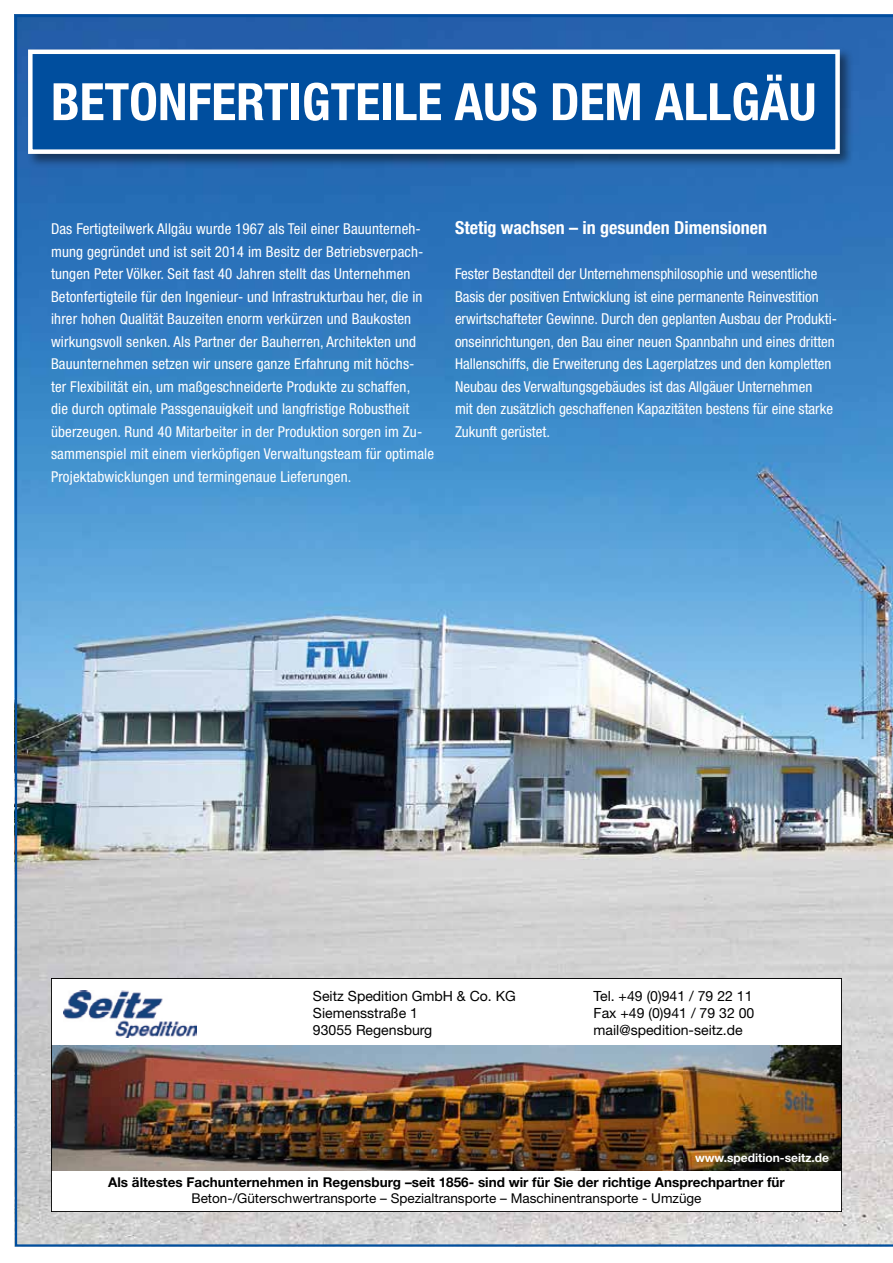
<style>
.page{position:relative;width:893px;height:1263px;background:#fff}
.page>*{position:absolute;margin:0;border:0;box-sizing:border-box;transform-origin:0 0}
.t1{font:700 condensed 51.6px "Helvetica Neue LT Std";color:#fff}
.t2{font:700 condensed 18px "Helvetica Neue LT Std";color:#fff}
.t3{font:condensed 15px/22.5px "Helvetica Neue LT Std";letter-spacing:.01em;color:#fff}
.t4{font:14.1px/17px "Helvetica Neue LT Std";color:#000}
.t5{font:700 13.5px "Helvetica Neue LT Std";color:#000}
.t6{font:13.5px "Helvetica Neue LT Std";color:#000}
.t7{font:700 12px "Helvetica Neue LT Std";color:#fff}
</style>
<div class="page">
<img style="left:15px;top:15px;width:878px;height:1232px">
<h1 class="t1" style="left:51px;top:71px;width:767px">BETONFERTIGTEILE AUS DEM ALLGÄU</h1>
<p class="t3" style="left:51px;top:217px;width:385px">Das Fertigteilwerk Allgäu wurde 1967 als Teil einer Bauunterneh&shy;mung gegründet und ist seit 2014 im Besitz der Betriebsverpach&shy;tungen Peter Völker. Seit fast 40 Jahren stellt das Unternehmen Betonfertigteile für den Ingenieur- und Infrastrukturbau her, die in ihrer hohen Qualität Bauzeiten enorm verkürzen und Baukosten wirkungsvoll senken. Als Partner der Bauherren, Architekten und Bauunternehmen setzen wir unsere ganze Erfahrung mit höchs-<br>ter Flexibilität ein, um maßgeschneiderte Produkte zu schaffen,<br>die durch optimale Passgenauigkeit und langfristige Robustheit überzeugen. Rund 40 Mitarbeiter in der Produktion sorgen im Zu&shy;sammenspiel mit einem vierköpfigen Verwaltungsteam für optimale Projektabwicklungen und termingenaue Lieferungen.</p>
<p class="t2" style="left:455px;top:217px;width:314px">Stetig wachsen – in gesunden Dimensionen</p>
<p class="t3" style="left:455px;top:262px;width:383px">Fester Bestandteil der Unternehmensphilosophie und wesentliche Basis der positiven Entwicklung ist eine permanente Reinvestition erwirtschafteter Gewinne. Durch den geplanten Ausbau der Produkti&shy;onseinrichtungen, den Bau einer neuen Spannbahn und eines dritten Hallenschiffs, die Erweiterung des Lagerplatzes und den kompletten Neubau des Verwaltungsgebäudes ist das Allgäuer Unternehmen<br>mit den zusätzlich geschaffenen Kapazitäten bestens für eine starke Zukunft gerüstet.</p>
<p class="t4" style="left:313px;top:987px;width:204px">Seitz Spedition GmbH &amp; Co. KG<br>Siemensstraße 1<br>93055 Regensburg</p>
<p class="t4" style="left:594px;top:987px;width:162px">Tel. +49 (0)941 / 79 22 11<br>Fax +49 (0)941 / 79 32 00 mail@spedition-seitz.de</p>
<p class="t7" style="left:695px;top:1150px;width:136px">www.spedition-seitz.de</p>
<p class="t5" style="left:108px;top:1174px;width:678px">Als ältestes Fachunternehmen in Regensburg –seit 1856- sind wir für Sie der richtige Ansprechpartner für</p>
<p class="t6" style="left:191px;top:1190px;width:512px">Beton-/Güterschwertransporte – Spezialtransporte – Maschinentransporte - Umzüge</p>
</div>
